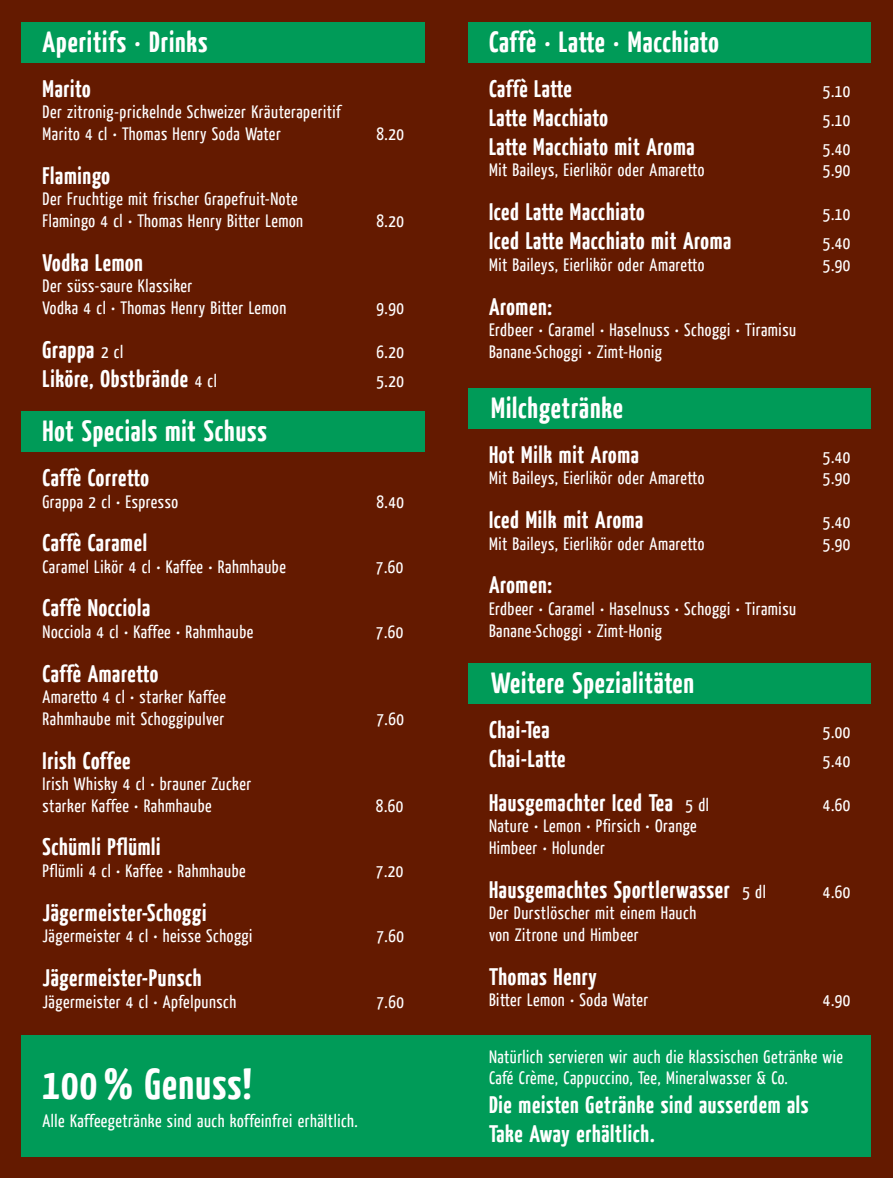
<style>
.page{position:relative;width:893px;height:1178px;background:#641a00}
.page>*{position:absolute;margin:0;border:0;box-sizing:border-box;transform-origin:0 0}
.t1{font:700 43.5px "Yanone Kaffeesatz";letter-spacing:.03em;color:#fff}
.t2{font:700 29.25px "Yanone Kaffeesatz";letter-spacing:.03em;color:#fff}
.t3{font:700 24px/28.8px "Yanone Kaffeesatz";letter-spacing:.03em;color:#fff}
.t4{font:18px/21.6px "Yanone Kaffeesatz";letter-spacing:.03em;color:#fff}
.s1{font-style:inherit}
.s2{font-weight:400;font-size:18px}
</style>
<div class="page">
<div style="left:21px;top:1035px;width:850px;height:122px;background:#009b58"></div>
<div style="left:21px;top:411px;width:404px;height:41px;background:#009b58"></div>
<div style="left:21px;top:22px;width:404px;height:41px;background:#009b58"></div>
<div style="left:468px;top:22px;width:403px;height:41px;background:#009b58"></div>
<div style="left:468px;top:388px;width:403px;height:40px;background:#009b58"></div>
<div style="left:468px;top:663px;width:403px;height:41px;background:#009b58"></div>
<h2 class="t2" style="left:43px;top:22px;width:167px">Aperitifs <span class="s1">·</span> Drinks</h2>
<h3 class="t3" style="left:43px;top:73px;width:50px">Marito</h3>
<p class="t4" style="left:43px;top:101px;width:300px">Der zitronig-prickelnde Schweizer Kräuteraperitif<br>Marito 4 cl • Thomas Henry Soda Water</p>
<h3 class="t3" style="left:43px;top:160px;width:69px">Flamingo</h3>
<p class="t4" style="left:43px;top:188px;width:262px">Der Fruchtige mit frischer Grapefruit-Note<br>Flamingo 4 cl • Thomas Henry Bitter Lemon</p>
<h3 class="t3" style="left:43px;top:247px;width:102px">Vodka Lemon</h3>
<p class="t4" style="left:43px;top:275px;width:245px">Der süss-saure Klassiker<br>Vodka 4 cl • Thomas Henry Bitter Lemon</p>
<p class="t4" style="left:376px;top:122px;width:29px">8.20</p>
<p class="t4" style="left:376px;top:209px;width:29px">8.20</p>
<p class="t4" style="left:376px;top:296px;width:29px">9.90</p>
<h3 class="t3" style="left:43px;top:334px;width:82px">Grappa <span class="s2">2 cl</span></h3>
<p class="t4" style="left:376px;top:340px;width:29px">6.20</p>
<h3 class="t3" style="left:43px;top:363px;width:176px">Liköre, Obstbrände <span class="s2">4 cl</span></h3>
<p class="t4" style="left:376px;top:369px;width:29px">5.20</p>
<h2 class="t2" style="left:43px;top:411px;width:226px">Hot Specials mit Schuss</h2>
<h3 class="t3" style="left:43px;top:462px;width:108px">Caffè Corretto</h3>
<p class="t4" style="left:43px;top:490px;width:137px">Grappa 2 cl • Espresso</p>
<p class="t4" style="left:376px;top:490px;width:29px">8.40</p>
<h3 class="t3" style="left:43px;top:527px;width:106px">Caffè Caramel</h3>
<p class="t4" style="left:43px;top:555px;width:245px">Caramel Likör 4 cl • Kaffee • Rahmhaube</p>
<p class="t4" style="left:376px;top:555px;width:29px">7.60</p>
<h3 class="t3" style="left:43px;top:593px;width:109px">Caffè Nocciola</h3>
<p class="t4" style="left:43px;top:620px;width:212px">Nocciola 4 cl • Kaffee • Rahmhaube</p>
<p class="t4" style="left:376px;top:620px;width:29px">7.60</p>
<h3 class="t3" style="left:43px;top:658px;width:117px">Caffè Amaretto</h3>
<p class="t4" style="left:43px;top:686px;width:185px">Amaretto 4 cl • starker Kaffee<br>Rahmhaube mit Schoggipulver</p>
<p class="t4" style="left:376px;top:707px;width:29px">7.60</p>
<h3 class="t3" style="left:43px;top:745px;width:90px">Irish Coffee</h3>
<p class="t4" style="left:43px;top:772px;width:210px">Irish Whisky 4 cl • brauner Zucker starker Kaffee • Rahmhaube</p>
<p class="t4" style="left:376px;top:794px;width:29px">8.60</p>
<h3 class="t3" style="left:43px;top:832px;width:120px">Schümli Pflümli</h3>
<p class="t4" style="left:43px;top:859px;width:205px">Pflümli 4 cl • Kaffee • Rahmhaube</p>
<p class="t4" style="left:376px;top:859px;width:29px">7.20</p>
<h3 class="t3" style="left:43px;top:897px;width:165px">Jägermeister-Schoggi</h3>
<p class="t4" style="left:43px;top:924px;width:211px">Jägermeister 4 cl • heisse Schoggi</p>
<p class="t4" style="left:376px;top:924px;width:29px">7.60</p>
<h3 class="t3" style="left:43px;top:962px;width:160px">Jägermeister-Punsch</h3>
<p class="t4" style="left:43px;top:990px;width:195px">Jägermeister 4 cl • Apfelpunsch</p>
<p class="t4" style="left:376px;top:990px;width:29px">7.60</p>
<h1 class="t1" style="left:43px;top:1055px;width:210px">100% Genuss!</h1>
<p class="t4" style="left:43px;top:1109px;width:317px">Alle Kaffeegetränke sind auch koffeinfrei erhältlich.</p>
<h2 class="t2" style="left:489px;top:22px;width:231px">Caffè · Latte · Macchiato</h2>
<h3 class="t3" style="left:489px;top:73px;width:84px">Caffè Latte</h3>
<p class="t4" style="left:823px;top:79px;width:29px">5.10</p>
<h3 class="t3" style="left:489px;top:102px;width:120px">Latte Macchiato</h3>
<p class="t4" style="left:823px;top:108px;width:29px">5.10</p>
<h3 class="t3" style="left:489px;top:131px;width:207px">Latte Macchiato mit Aroma</h3>
<p class="t4" style="left:823px;top:137px;width:29px">5.40</p>
<p class="t4" style="left:489px;top:159px;width:217px">Mit Baileys, Eierlikör oder Amaretto</p>
<p class="t4" style="left:823px;top:159px;width:29px">5.90</p>
<h3 class="t3" style="left:489px;top:196px;width:157px">Iced Latte Macchiato</h3>
<p class="t4" style="left:823px;top:202px;width:29px">5.10</p>
<h3 class="t3" style="left:489px;top:225px;width:244px">Iced Latte Macchiato mit Aroma</h3>
<p class="t4" style="left:823px;top:231px;width:29px">5.40</p>
<p class="t4" style="left:489px;top:253px;width:217px">Mit Baileys, Eierlikör oder Amaretto</p>
<p class="t4" style="left:823px;top:253px;width:29px">5.90</p>
<h3 class="t3" style="left:489px;top:291px;width:64px">Aromen:</h3>
<p class="t4" style="left:489px;top:318px;width:309px">Erdbeer • Caramel • Haselnuss • Schoggi • Tiramisu<br>Banane-Schoggi • Zimt-Honig</p>
<h2 class="t2" style="left:491px;top:389px;width:133px">Milchgetränke</h2>
<h3 class="t3" style="left:489px;top:439px;width:151px">Hot Milk mit Aroma</h3>
<p class="t4" style="left:823px;top:445px;width:29px">5.40</p>
<p class="t4" style="left:489px;top:466px;width:217px">Mit Baileys, Eierlikör oder Amaretto</p>
<p class="t4" style="left:823px;top:466px;width:29px">5.90</p>
<h3 class="t3" style="left:489px;top:504px;width:156px">Iced Milk mit Aroma</h3>
<p class="t4" style="left:823px;top:510px;width:29px">5.40</p>
<p class="t4" style="left:489px;top:532px;width:217px">Mit Baileys, Eierlikör oder Amaretto</p>
<p class="t4" style="left:823px;top:532px;width:29px">5.90</p>
<h3 class="t3" style="left:489px;top:569px;width:64px">Aromen:</h3>
<p class="t4" style="left:489px;top:597px;width:309px">Erdbeer • Caramel • Haselnuss • Schoggi • Tiramisu<br>Banane-Schoggi • Zimt-Honig</p>
<h2 class="t2" style="left:491px;top:664px;width:205px">Weitere Spezialitäten</h2>
<h3 class="t3" style="left:489px;top:714px;width:62px">Chai-Tea</h3>
<p class="t4" style="left:823px;top:720px;width:29px">5.00</p>
<h3 class="t3" style="left:489px;top:743px;width:78px">Chai-Latte</h3>
<p class="t4" style="left:823px;top:749px;width:29px">5.40</p>
<h3 class="t3" style="left:489px;top:787px;width:222px">Hausgemachter Iced Tea <span class="s2">5 dl</span></h3>
<p class="t4" style="left:823px;top:793px;width:29px">4.60</p>
<p class="t4" style="left:489px;top:815px;width:209px">Nature • Lemon • Pfirsich • Orange<br>Himbeer • Holunder</p>
<h3 class="t3" style="left:489px;top:874px;width:278px">Hausgemachtes Sportlerwasser <span class="s2">5 dl</span></h3>
<p class="t4" style="left:823px;top:880px;width:29px">4.60</p>
<p class="t4" style="left:489px;top:902px;width:209px">Der Durstlöscher mit einem Hauch von Zitrone und Himbeer</p>
<h3 class="t3" style="left:489px;top:961px;width:109px">Thomas Henry</h3>
<p class="t4" style="left:489px;top:989px;width:161px">Bitter Lemon • Soda Water</p>
<p class="t4" style="left:823px;top:989px;width:29px">4.90</p>
<p class="t4" style="left:489px;top:1045px;width:355px">Natürlich servieren wir auch die klassischen Getränke wie<br>Café Crème, Cappuccino, Tee, Mineralwasser &amp; Co.</p>
<h3 class="t3" style="left:489px;top:1089px;width:321px">Die meisten Getränke sind ausserdem als<br>Take Away erhältlich.</h3>
</div>
